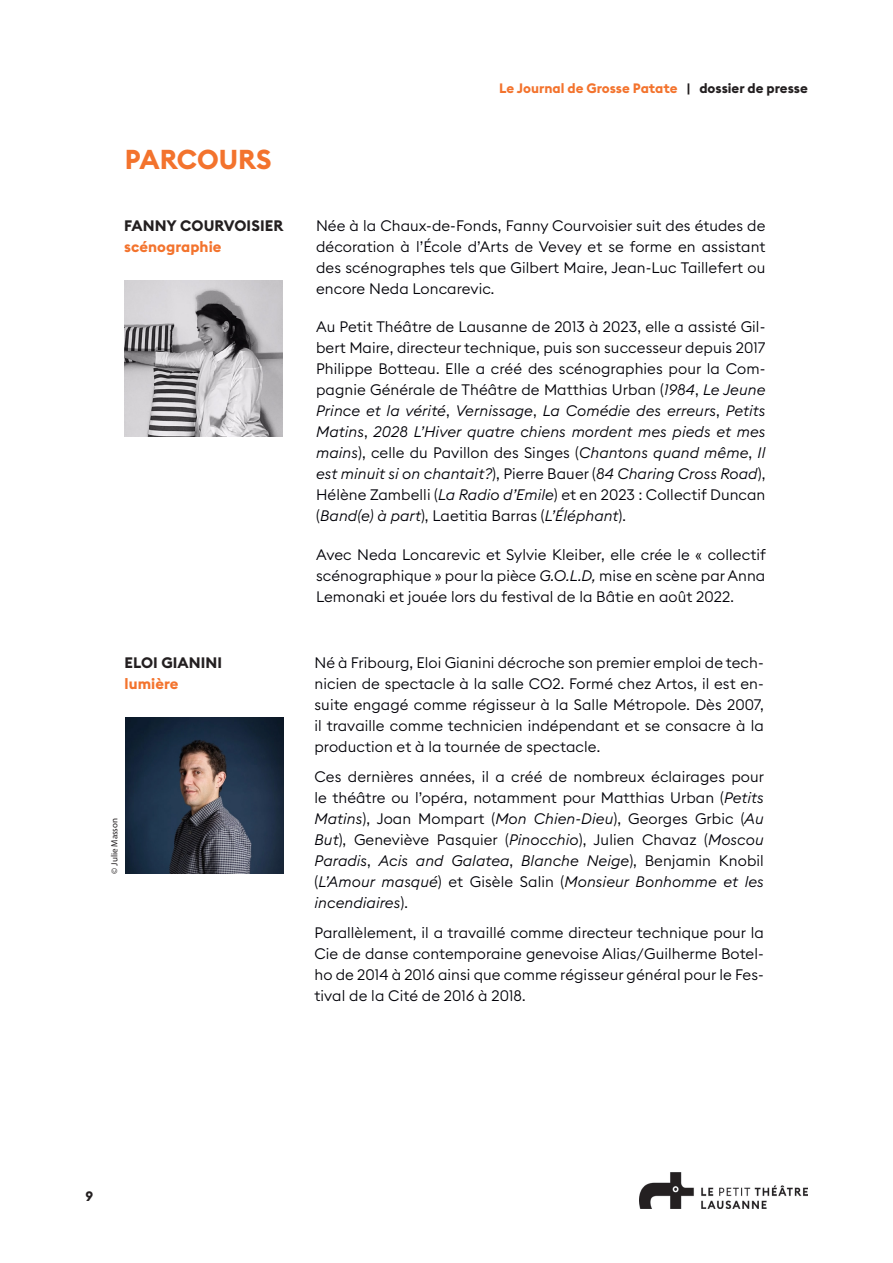
<style>
.page{position:relative;width:893px;height:1263px;background:#fff}
.page>*{position:absolute;margin:0;border:0;box-sizing:border-box;transform-origin:0 0}
.normal_programme_pédag{font:700 27px "Euclid Square";color:#f3732d}
.t1{font:300 15px/21px "Euclid Square";letter-spacing:.005em;color:#000007;text-align:justify}
.t2{font:700 15px "Euclid Square";letter-spacing:.005em;color:#231f20}
.t3{font:700 15px "Euclid Square";letter-spacing:.005em;color:#f3732d}
.t4{font:700 13.5px "Euclid Square";color:#f3732d}
.t5{font:700 13.5px "Euclid Square";color:#231f20}
.t6{font:700 12.75px "Euclid Square";color:#231f20}
.normal_programme_pédag-2{font:9px "Myriad Pro";color:#231f20}
.s1{color:#231f20}
.s2{font-style:italic}
</style>
<div class="page">
<img style="left:124px;top:280px;width:159px;height:156px">
<img style="left:125px;top:717px;width:158px;height:157px">
<img style="left:639px;top:1173px;width:169px;height:35px">
<p class="normal_programme_pédag" style="left:125px;top:142px;width:148px">PARCOURS</p>
<p class="t2" style="left:124px;top:216px;width:161px">FANNY COURVOISIER</p>
<p class="t3" style="left:124px;top:237px;width:99px">scénographie</p>
<p class="t2" style="left:125px;top:653px;width:99px">ELOI GIANINI</p>
<p class="t3" style="left:125px;top:674px;width:55px">lumière</p>
<p class="normal_programme_pédag-2" style="left:109px;top:874px;width:57px;rotate:-90deg">© Julie Masson</p>
<p class="t4" style="left:499px;top:79px;width:310px">Le Journal de Grosse Patate <span class="s1">| dossier de presse</span></p>
<p class="t1" style="left:316px;top:215px;width:451px">Née à la Chaux-de-Fonds, Fanny Courvoisier suit des études de décoration à l’École d’Arts de Vevey et se forme en assistant des scénographes tels que Gilbert Maire, Jean-Luc Taillefert ou encore Neda Loncarevic.</p>
<p class="t1" style="left:316px;top:316px;width:451px">Au Petit Théâtre de Lausanne de 2013 à 2023, elle a assisté Gil&shy;bert Maire, directeur technique, puis son successeur depuis 2017<br>Philippe Botteau. Elle a créé des scénographies pour la Com&shy;pagnie Générale de Théâtre de Matthias Urban (<span class="s2">1984</span>, <span class="s2">Le Jeune Prince et la vérité</span>, <span class="s2">Vernissage</span>, <span class="s2">La Comédie des erreurs</span>, <span class="s2">Petits Matins</span>, <span class="s2">2028 L’Hiver quatre chiens mordent mes pieds et mes mains</span>), celle du Pavillon des Singes (<span class="s2">Chantons quand même</span>, <span class="s2">Il est minuit si on chantait?</span>), Pierre Bauer (<span class="s2">84 Charing Cross Road</span>), Hélène Zambelli (<span class="s2">La Radio d’Emile</span>) et en 2023 : Collectif Duncan (<span class="s2">Band(e) à part</span>), Laetitia Barras (<span class="s2">L’Éléphant</span>).</p>
<p class="t1" style="left:316px;top:544px;width:451px">Avec Neda Loncarevic et Sylvie Kleiber, elle crée le « collectif scénographique » pour la pièce <span class="s2">G.O.L.D,</span> mise en scène par Anna Lemonaki et jouée lors du festival de la Bâtie en août 2022.</p>
<p class="t1" style="left:314px;top:652px;width:451px">Né à Fribourg, Eloi Gianini décroche son premier emploi de tech&shy;nicien de spectacle à la salle CO2. Formé chez Artos, il est en&shy;suite engagé comme régisseur à la Salle Métropole. Dès 2007, il travaille comme technicien indépendant et se consacre à la production et à la tournée de spectacle.</p>
<p class="t1" style="left:314px;top:766px;width:451px">Ces dernières années, il a créé de nombreux éclairages pour le théâtre ou l’opéra, notamment pour Matthias Urban (<span class="s2">Petits Matins</span>), Joan Mompart (<span class="s2">Mon Chien-Dieu</span>), Georges Grbic (<span class="s2">Au But</span>), Geneviève Pasquier (<span class="s2">Pinocchio</span>), Julien Chavaz (<span class="s2">Moscou Paradis</span>, <span class="s2">Acis and Galatea</span>, <span class="s2">Blanche Neige</span>), Benjamin Knobil (<span class="s2">L’Amour masqué</span>) et Gisèle Salin (<span class="s2">Monsieur Bonhomme et les incendiaires</span>).</p>
<p class="t1" style="left:314px;top:922px;width:451px">Parallèlement, il a travaillé comme directeur technique pour la Cie de danse contemporaine genevoise Alias/Guilherme Botel&shy;ho de 2014 à 2016 ainsi que comme régisseur général pour le Fes&shy;tival de la Cité de 2016 à 2018.</p>
<p class="t5" style="left:85px;top:1187px;width:9px">9</p>
<p class="t6" style="left:81px;top:1190px;width:9px">9</p>
</div>
